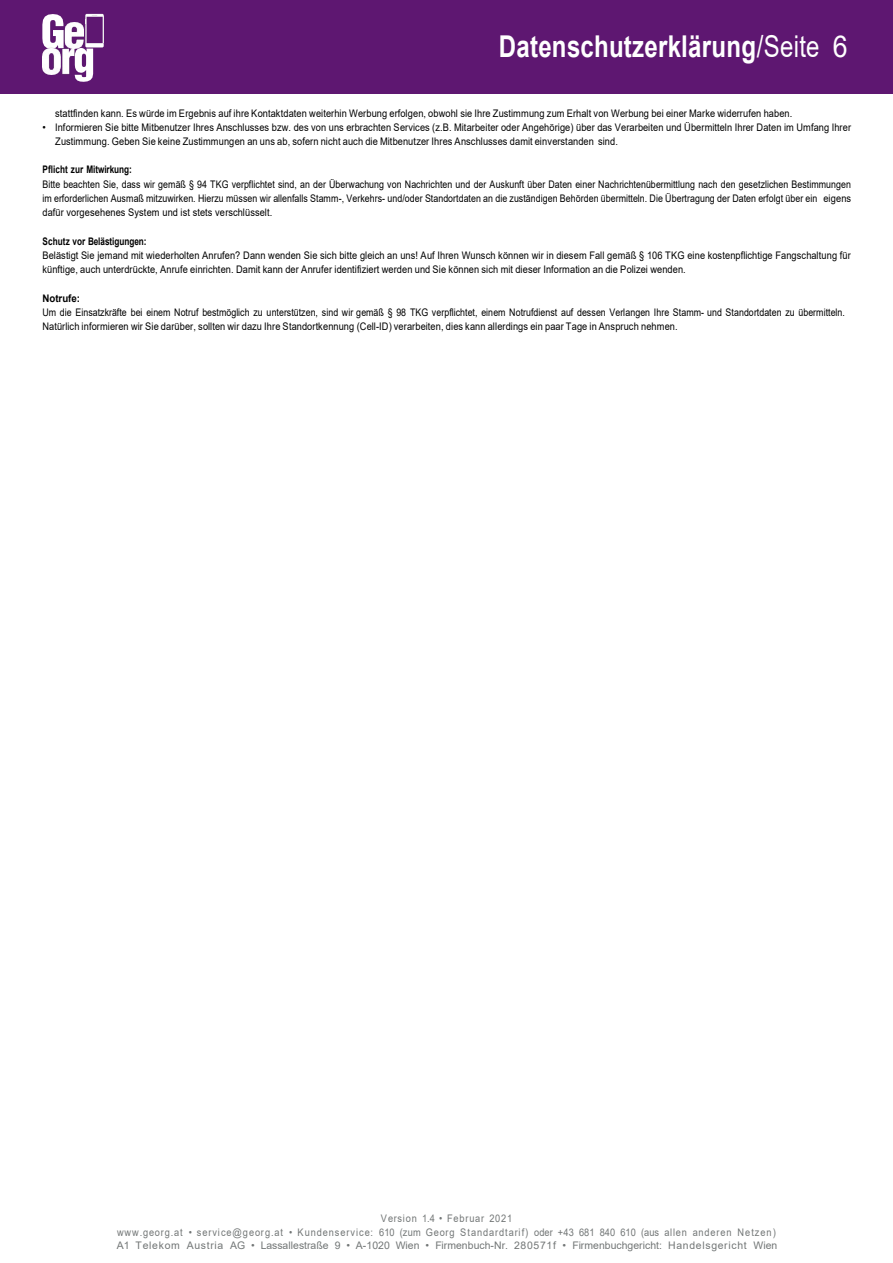
<style>
.page{position:relative;width:893px;height:1263px;background:#fff}
.page>*{position:absolute;margin:0;border:0;box-sizing:border-box;transform-origin:0 0}
.t1{font:700 30px "Arial";letter-spacing:.01em;color:#fff;scale:.8 1}
.t2{font:10.5px/14.2px "Arial";letter-spacing:.01em;color:#000;text-align:justify;scale:.85 1}
.t3{font:10.5px/14.2px "Arial";letter-spacing:.01em;color:#000;scale:.88 1}
.t4{font:10.5px/14.2px "Arial";letter-spacing:.01em;color:#000;scale:.92 1}
.t5{font:10.5px/13.6px "Arial";letter-spacing:.065em;color:#727676;text-align:center;scale:.88 1}
.t6{font:700 10.5px "Arial";color:#000;scale:.79 1}
.t7{font:700 10.5px "Arial";color:#000;scale:.93 1}
.s1{font-weight:400}
</style>
<div class="page">
<div style="left:0;top:0;width:893px;height:94px;background:#5e1771"></div>
<svg style="left:42px;top:14px;width:22px;height:29px"></svg>
<img style="left:43px;top:23px;width:32px;height:51px">
<svg style="left:75px;top:14px;width:29px;height:68px"></svg>
<h1 class="t1" style="left:499px;top:26px;width:438px">Datenschutzerklärung<span class="s1">/Seite 6</span></h1>
<p class="t3" style="left:55px;top:106px;width:839px">stattfinden kann. Es würde im Ergebnis auf ihre Kontaktdaten weiterhin Werbung erfolgen, obwohl sie Ihre Zustimmung zum Erhalt von Werbung bei einer Marke widerrufen haben.</p>
<p class="t4" style="left:55px;top:120px;width:866px;text-indent:-13px">• Informieren Sie bitte Mitbenutzer Ihres Anschlusses bzw. des von uns erbrachten Services (z.B. Mitarbeiter oder Angehörige) über das Verarbeiten und Übermitteln Ihrer Daten im Umfang Ihrer<br>Zustimmung. Geben Sie keine Zustimmungen an uns ab, sofern nicht auch die Mitbenutzer Ihres Anschlusses damit einverstanden sind.</p>
<p class="t6" style="left:42px;top:162px;width:115px">Pflicht zur Mitwirkung:</p>
<p class="t2" style="left:42px;top:177px;width:953px">Bitte beachten Sie, dass wir gemäß § 94 TKG verpflichtet sind, an der Überwachung von Nachrichten und der Auskunft über Daten einer Nachrichtenübermittlung nach den gesetzlichen Bestimmungen im erforderlichen Ausmaß mitzuwirken. Hierzu müssen wir allenfalls Stamm-, Verkehrs- und/oder Standortdaten an die zuständigen Behörden übermitteln. Die Übertragung der Daten erfolgt über ein eigens dafür vorgesehenes System und ist stets verschlüsselt.</p>
<p class="t6" style="left:42px;top:234px;width:133px">Schutz vor Belästigungen:</p>
<p class="t3" style="left:42px;top:248px;width:920px">Belästigt Sie jemand mit wiederholten Anrufen? Dann wenden Sie sich bitte gleich an uns! Auf Ihren Wunsch können wir in diesem Fall gemäß § 106 TKG eine kostenpflichtige Fangschaltung für künftige, auch unterdrückte, Anrufe einrichten. Damit kann der Anrufer identifiziert werden und Sie können sich mit dieser Information an die Polizei wenden.</p>
<p class="t7" style="left:42px;top:290px;width:42px">Notrufe:</p>
<p class="t2" style="left:42px;top:305px;width:945px">Um die Einsatzkräfte bei einem Notruf bestmöglich zu unterstützen, sind wir gemäß § 98 TKG verpflichtet, einem Notrufdienst auf dessen Verlangen Ihre Stamm- und Standortdaten zu übermitteln.<br>Natürlich informieren wir Sie darüber, sollten wir dazu Ihre Standortkennung (Cell-ID) verarbeiten, dies kann allerdings ein paar Tage in Anspruch nehmen.</p>
<p class="t5" style="left:117px;top:1211px;width:752px">Version 1.4 • Februar 2021<br>www.georg.at • service@georg.at • Kundenservice: 610 (zum Georg Standardtarif) oder +43 681 840 610 (aus allen anderen Netzen)<br>A1 Telekom Austria AG • Lassallestraße 9 • A-1020 Wien • Firmenbuch-Nr. 280571f • Firmenbuchgericht: Handelsgericht Wien</p>
</div>
